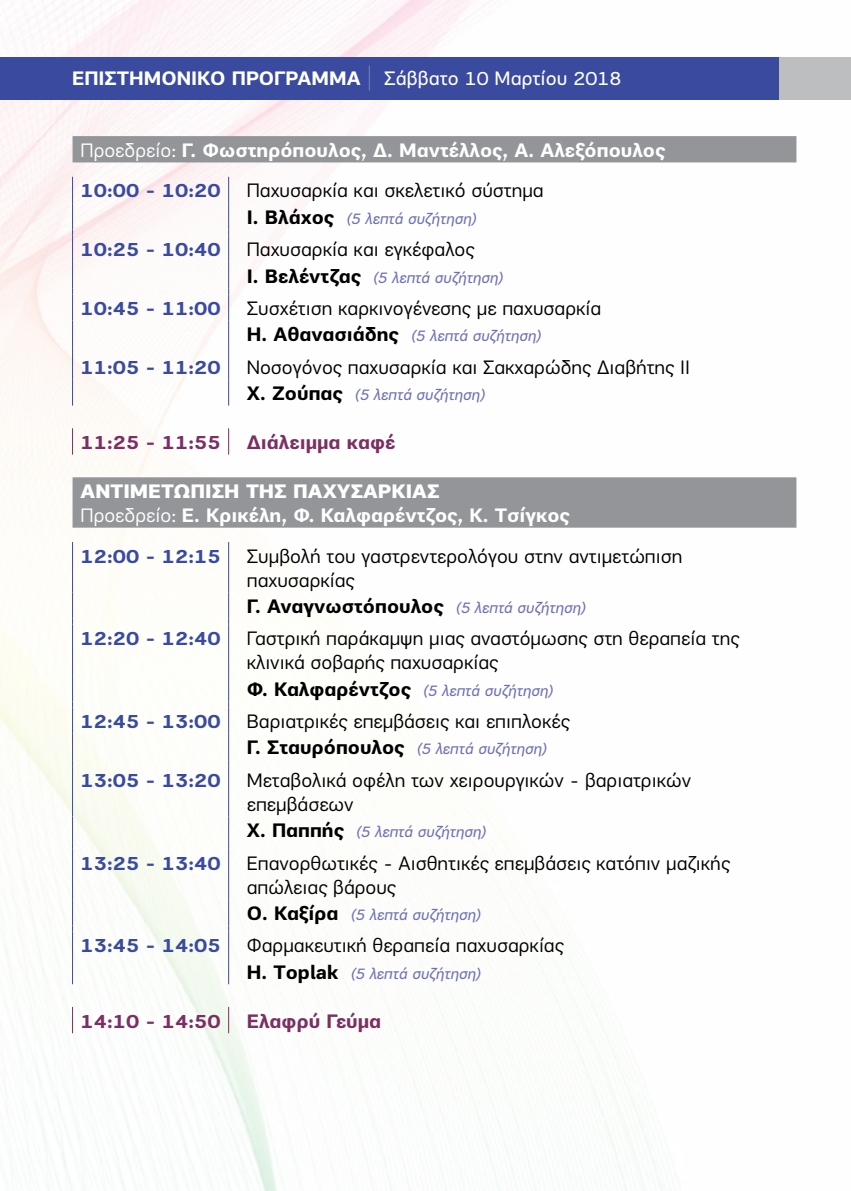
<style>
.page{position:relative;width:851px;height:1191px;background:#fff}
.page>*{position:absolute;margin:0;border:0;box-sizing:border-box;transform-origin:0 0}
.t1{font:20px/24px "PF Encore Sans Pro";color:#000}
.t2{font:700 20px/40.6px "PF Encore Sans Pro";color:#fff}
.t3{font:700 20px "PF Encore Sans Pro";color:#3a4a9f}
.t4{font:700 20px "PF Encore Sans Pro";color:#7b2f62}
.t5{font:700 20px "PF Encore Sans Pro";color:#000}
.t6{font:italic 16px "PF Encore Sans Pro";color:#6e71b5}
.s1{font-weight:100;font-size:30px}
.s2{font-weight:400}
.s3{color:#3a4a9f}
.s4{font-weight:700;font-style:normal;font-size:20px;color:#000}
.s5{font-weight:900}
.s6{font-weight:400;font-style:italic;font-size:16px;color:#6e71b5}
</style>
<div class="page">
<img style="left:0;top:0;width:850px;height:1191px">
<div style="left:638px;top:58px;width:212px;height:42px;background:#bcbec0"></div>
<svg style="left:72px;top:136px;width:724px;height:391px"></svg>
<svg style="left:72px;top:428px;width:1px;height:26px"></svg>
<svg style="left:228px;top:428px;width:1px;height:26px"></svg>
<svg style="left:72px;top:177px;width:1px;height:228px"></svg>
<svg style="left:228px;top:177px;width:1px;height:228px"></svg>
<hr style="left:72px;top:542px;width:1px;height:50px;background:#3a4a9f">
<hr style="left:228px;top:542px;width:1px;height:50px;background:#3a4a9f">
<svg style="left:72px;top:592px;width:1px;height:32px"></svg>
<svg style="left:228px;top:592px;width:1px;height:32px"></svg>
<hr style="left:72px;top:624px;width:1px;height:51px;background:#3a4a9f">
<hr style="left:228px;top:624px;width:1px;height:51px;background:#3a4a9f">
<svg style="left:72px;top:675px;width:1px;height:91px"></svg>
<svg style="left:228px;top:675px;width:1px;height:91px"></svg>
<hr style="left:72px;top:766px;width:1px;height:50px;background:#3a4a9f">
<hr style="left:228px;top:766px;width:1px;height:50px;background:#3a4a9f">
<svg style="left:72px;top:816px;width:1px;height:33px"></svg>
<svg style="left:228px;top:816px;width:1px;height:33px"></svg>
<hr style="left:72px;top:849px;width:1px;height:50px;background:#3a4a9f">
<hr style="left:228px;top:849px;width:1px;height:50px;background:#3a4a9f">
<svg style="left:72px;top:899px;width:1px;height:85px"></svg>
<svg style="left:228px;top:899px;width:1px;height:85px"></svg>
<svg style="left:72px;top:1007px;width:1px;height:26px"></svg>
<svg style="left:228px;top:1007px;width:1px;height:26px"></svg>
<div style="left:0;top:58px;width:778px;height:42px;background:#3a4a9f"></div>
<p class="t2" style="left:72px;top:58px;width:551px">ΕΠΙΣΤΗΜΟΝΙΚΟ ΠΡΟΓΡΑΜΜΑ <span class="s1">|</span> <span class="s2">Σάββατο 10 Μαρτίου 2018</span></p>
<p class="t2" style="left:80px;top:130px;width:586px"><span class="s2">Προεδρείο:</span> Γ. Φωστηρόπουλος, Δ. Μαντέλλος, Α. Αλεξόπουλος<br><span class="s3">10:00 - 10:20</span></p>
<p class="t1" style="left:247px;top:179px;width:298px">Παχυσαρκία και σκελετικό σύστημα</p>
<p class="t6" style="left:247px;top:209px;width:231px"><span class="s4">Ι. Βλάχος</span> (5 λεπτά συζήτηση)</p>
<p class="t3" style="left:80px;top:237px;width:141px">10:25 - 10:40</p>
<p class="t1" style="left:247px;top:237px;width:229px">Παχυσαρκία και εγκέφαλος</p>
<p class="t6" style="left:247px;top:267px;width:258px"><span class="s4">Ι. Βελέντζας</span> (5 λεπτά συζήτηση)</p>
<p class="t3" style="left:80px;top:295px;width:141px">10:45 - 11:00</p>
<p class="t1" style="left:247px;top:296px;width:356px">Συσχέτιση καρκινογένεσης με παχυσαρκία</p>
<p class="t6" style="left:247px;top:326px;width:296px"><span class="s4">Η. Αθανασιάδης</span> (5 λεπτά συζήτηση)</p>
<p class="t3" style="left:80px;top:354px;width:141px">11:05 - 11:20</p>
<p class="t1" style="left:247px;top:355px;width:444px">Νοσογόνος παχυσαρκία και Σακχαρώδης Διαβήτης ΙΙ</p>
<p class="t6" style="left:247px;top:385px;width:240px"><span class="s4">Χ. Ζούπας</span> (5 λεπτά συζήτηση)</p>
<p class="t4" style="left:80px;top:429px;width:141px">11:25 - 11:55</p>
<p class="t4" style="left:247px;top:429px;width:150px">Διάλειμμα καφέ</p>
<p class="t2" style="left:80px;top:479px;width:490px;line-height:24px"><span class="s5">ΑΝΤΙΜΕΤΩΠΙΣΗ ΤΗΣ ΠΑΧΥΣΑΡΚΙΑΣ<br></span><span class="s2">Προεδρείο:</span> Ε. Κρικέλη, Φ. Καλφαρέντζος, Κ. Τσίγκος</p>
<p class="t3" style="left:80px;top:543px;width:141px">12:00 - 12:15</p>
<p class="t1" style="left:247px;top:544px;width:437px">Συμβολή του γαστρεντερολόγου στην αντιμετώπιση παχυσαρκίας</p>
<p class="t5" style="left:247px;top:594px;width:341px">Γ. Αναγνωστόπουλος <span class="s6">(5 λεπτά συζήτηση)</span></p>
<p class="t3" style="left:80px;top:626px;width:141px">12:20 - 12:40</p>
<p class="t1" style="left:247px;top:627px;width:494px">Γαστρική παράκαμψη μιας αναστόμωσης στη θεραπεία της κλινικά σοβαρής παχυσαρκίας</p>
<p class="t6" style="left:247px;top:681px;width:308px"><span class="s4">Φ. Καλφαρέντζος</span> (5 λεπτά συζήτηση)</p>
<p class="t3" style="left:80px;top:709px;width:141px">12:45 - 13:00</p>
<p class="t1" style="left:247px;top:709px;width:324px">Βαριατρικές επεμβάσεις και επιπλοκές</p>
<p class="t6" style="left:247px;top:739px;width:301px"><span class="s4">Γ. Σταυρόπουλος</span> (5 λεπτά συζήτηση)</p>
<p class="t3" style="left:80px;top:767px;width:141px">13:05 - 13:20</p>
<p class="t1" style="left:247px;top:768px;width:446px">Μεταβολικά οφέλη των χειρουργικών - βαριατρικών επεμβάσεων</p>
<p class="t6" style="left:247px;top:822px;width:241px"><span class="s4">Χ. Παππής</span> (5 λεπτά συζήτηση)</p>
<p class="t3" style="left:80px;top:850px;width:141px">13:25 - 13:40</p>
<p class="t1" style="left:247px;top:851px;width:485px">Επανορθωτικές - Αισθητικές επεμβάσεις κατόπιν μαζικής απώλειας βάρους</p>
<p class="t6" style="left:247px;top:905px;width:236px"><span class="s4">Ο. Καξίρα</span> (5 λεπτά συζήτηση)</p>
<p class="t3" style="left:80px;top:933px;width:141px">13:45 - 14:05</p>
<p class="t1" style="left:247px;top:933px;width:318px">Φαρμακευτική θεραπεία παχυσαρκίας</p>
<p class="t6" style="left:247px;top:963px;width:236px"><span class="s4">H. Toplak</span> (5 λεπτά συζήτηση)</p>
<p class="t4" style="left:80px;top:1008px;width:141px">14:10 - 14:50</p>
<p class="t4" style="left:247px;top:1008px;width:136px">Ελαφρύ Γεύμα</p>
</div>
